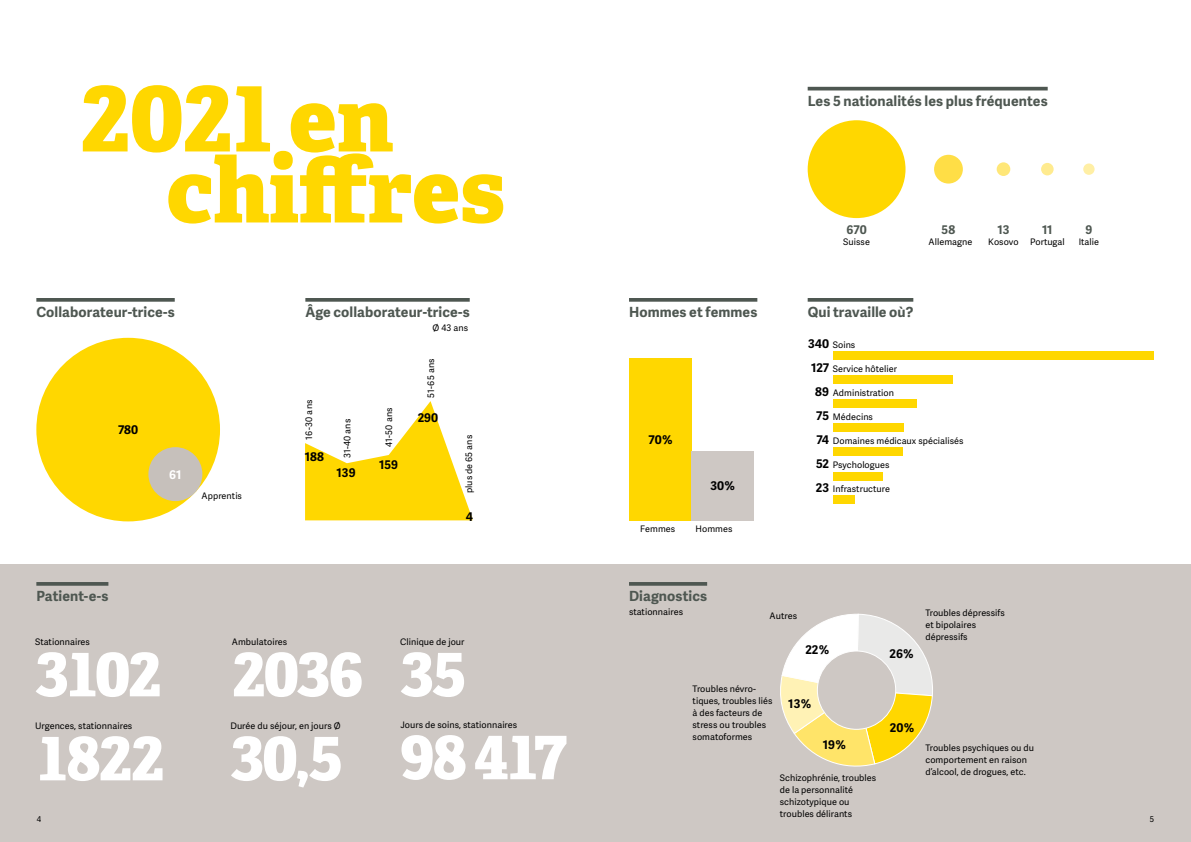
<style>
.page{position:relative;width:1191px;height:842px;background:#fff}
.page>*{position:absolute;margin:0;border:0;box-sizing:border-box;transform-origin:0 0}
.t1{font:800 90px/71px "Adelle";color:#ffd700}
.t2{font:800 60px/84px "Adelle";letter-spacing:-.035em;color:#fff}
.t3{font:700 14px "Adelle Sans";letter-spacing:.005em;color:#4e5751}
.t4{font:700 12px "Adelle Sans";letter-spacing:.005em;color:#000}
.t5{font:700 12px "Adelle Sans";color:#4e5751}
.t6{font:700 12px "Adelle Sans";color:#fff}
.t7{font:9px/12px "Adelle Sans";letter-spacing:.005em;color:#000}
.t8{font:8px "Adelle Sans";color:#000}
.s1{font-weight:700;font-size:12px}
</style>
<div class="page">
<svg style="left:305px;top:401px;width:167px;height:119px"></svg>
<div style="left:0;top:564px;width:1191px;height:278px;background:#cec8c4"></div>
<svg style="left:780px;top:613px;width:153px;height:154px"></svg>
<div style="left:36px;top:338px;width:184px;height:183px;background:#ffd700;border-radius:50%"></div>
<div style="left:148px;top:447px;width:54px;height:54px;background:#c6c0bb;border-radius:50%"></div>
<svg style="left:629px;top:298px;width:128px;height:4px"></svg>
<svg style="left:36px;top:298px;width:139px;height:4px"></svg>
<svg style="left:305px;top:298px;width:165px;height:4px"></svg>
<svg style="left:629px;top:582px;width:78px;height:4px"></svg>
<div style="left:807px;top:120px;width:98px;height:98px;background:#ffd700;border-radius:50%"></div>
<hr style="left:807px;top:87px;width:240px;height:3px;background:#4e5751">
<div style="left:1083px;top:163px;width:11px;height:12px;background:#ffefa5;border-radius:50%"></div>
<div style="left:1041px;top:163px;width:12px;height:12px;background:#ffeb8f;border-radius:50%"></div>
<div style="left:996px;top:162px;width:14px;height:14px;background:#ffe778;border-radius:50%"></div>
<svg style="left:807px;top:298px;width:106px;height:4px"></svg>
<div style="left:833px;top:495px;width:22px;height:9px;background:#ffd700"></div>
<div style="left:833px;top:472px;width:49px;height:9px;background:#ffd700"></div>
<div style="left:833px;top:447px;width:70px;height:9px;background:#ffd700"></div>
<div style="left:833px;top:423px;width:71px;height:8px;background:#ffd700"></div>
<div style="left:833px;top:399px;width:84px;height:9px;background:#ffd700"></div>
<div style="left:833px;top:375px;width:120px;height:9px;background:#ffd700"></div>
<div style="left:833px;top:351px;width:320px;height:9px;background:#ffd700"></div>
<svg style="left:36px;top:582px;width:72px;height:4px"></svg>
<div style="left:629px;top:358px;width:62px;height:162px;background:#ffd700"></div>
<div style="left:691px;top:451px;width:62px;height:69px;background:#cec8c4"></div>
<div style="left:934px;top:155px;width:29px;height:29px;background:#ffde46;border-radius:50%"></div>
<div style="left:817px;top:651px;width:78px;height:78px;background:#cec8c4;border-radius:50%"></div>
<div style="left:817px;top:651px;width:79px;height:78px;border:1px solid #fff;border-radius:50%"></div>
<h1 class="t1" style="left:166px;top:79px;width:340px;text-indent:-86px">2021 en chiffres</h1>
<h3 class="t3" style="left:305px;top:302px;width:166px">Âge collaborateur-trice-s</h3>
<h3 class="t3" style="left:36px;top:302px;width:140px">Collaborateur-trice-s</h3>
<h3 class="t3" style="left:629px;top:302px;width:130px">Hommes et femmes</h3>
<p class="t7" style="left:432px;top:321px;width:37px">Ø 43 ans</p>
<h3 class="t4" style="left:118px;top:421px;width:22px">780</h3>
<h3 class="t6" style="left:169px;top:466px;width:14px">61</h3>
<p class="t7" style="left:201px;top:489px;width:42px">Apprentis</p>
<h3 class="t3" style="left:36px;top:586px;width:74px">Patient-e-s</h3>
<p class="t7" style="left:303px;top:440px;width:42px;rotate:-90deg">16 -30 ans</p>
<h3 class="t4" style="left:305px;top:448px;width:21px">188</h3>
<p class="t7" style="left:341px;top:458px;width:41px;rotate:-90deg">31-40 ans</p>
<p class="t7" style="left:383px;top:446px;width:40px;rotate:-90deg">41-50 ans</p>
<h3 class="t4" style="left:336px;top:464px;width:21px">139</h3>
<h3 class="t4" style="left:379px;top:456px;width:21px">159</h3>
<p class="t7" style="left:425px;top:398px;width:41px;rotate:-90deg">51-65 ans</p>
<h3 class="t4" style="left:418px;top:409px;width:22px">290</h3>
<p class="t7" style="left:462px;top:493px;width:60px;rotate:-90deg">plus de 65 ans</p>
<h3 class="t4" style="left:466px;top:507px;width:9px">4</h3>
<h3 class="t4" style="left:648px;top:431px;width:25px">70%</h3>
<h3 class="t4" style="left:710px;top:477px;width:26px">30%</h3>
<p class="t7" style="left:640px;top:522px;width:36px">Femmes</p>
<p class="t7" style="left:695px;top:522px;width:38px">Hommes</p>
<h3 class="t3" style="left:629px;top:586px;width:80px">Diagnostics</h3>
<h3 class="t3" style="left:807px;top:91px;width:242px">Les 5 nationalités les plus fréquentes</h3>
<h3 class="t5" style="left:846px;top:220px;width:22px">670</h3>
<h3 class="t5" style="left:1085px;top:220px;width:8px">9</h3>
<p class="t7" style="left:1078px;top:235px;width:22px">Italie</p>
<h3 class="t5" style="left:941px;top:220px;width:15px">58</h3>
<p class="t7" style="left:928px;top:235px;width:45px">Allemagne</p>
<h3 class="t5" style="left:997px;top:220px;width:13px">13</h3>
<p class="t7" style="left:988px;top:235px;width:32px">Kosovo</p>
<h3 class="t5" style="left:1042px;top:220px;width:12px">11</h3>
<p class="t7" style="left:1030px;top:235px;width:36px">Portugal</p>
<p class="t7" style="left:843px;top:235px;width:28px">Suisse</p>
<h3 class="t3" style="left:807px;top:302px;width:107px">Qui travaille où?</h3>
<p class="t7" style="left:808px;top:339px;width:49px"><span class="s1">340</span> Soins</p>
<p class="t7" style="left:811px;top:363px;width:87px"><span class="s1">127</span> Service hôtelier</p>
<p class="t7" style="left:815px;top:387px;width:80px"><span class="s1">89</span> Administration</p>
<p class="t7" style="left:816px;top:411px;width:58px"><span class="s1">75</span> Médecins</p>
<p class="t7" style="left:816px;top:435px;width:149px"><span class="s1">74</span> Domaines médicaux spécialisés</p>
<p class="t7" style="left:816px;top:459px;width:75px"><span class="s1">52</span> Psychologues</p>
<p class="t7" style="left:816px;top:483px;width:76px"><span class="s1">23</span> Infrastructure</p>
<p class="t7" style="left:629px;top:606px;width:56px">stationnaires</p>
<p class="t7" style="left:769px;top:609px;width:29px">Autres</p>
<p class="t7" style="left:925px;top:607px;width:81px">Troubles dépressifs et bipolaires dépressifs</p>
<p class="t7" style="left:35px;top:636px;width:56px">Stationnaires</p>
<p class="t7" style="left:400px;top:636px;width:66px">Clinique de jour</p>
<h2 class="t2" style="left:35px;top:630px;width:131px">3102<br>1822</h2>
<p class="t7" style="left:232px;top:636px;width:57px">Ambulatoires</p>
<h3 class="t4" style="left:805px;top:641px;width:25px">22%</h3>
<h3 class="t4" style="left:889px;top:645px;width:26px">26%</h3>
<h2 class="t2" style="left:232px;top:630px;width:133px">2036</h2>
<h2 class="t2" style="left:400px;top:630px;width:68px">35</h2>
<p class="t7" style="left:692px;top:683px;width:81px">Troubles névro&shy;tiques, troubles liés à des facteurs de stress ou troubles somatoformes</p>
<h3 class="t4" style="left:788px;top:695px;width:24px">13%</h3>
<p class="t7" style="left:400px;top:719px;width:118px">Jours de soins, stationnaires</p>
<p class="t7" style="left:230px;top:720px;width:112px">Durée du séjour, en jours Ø</p>
<p class="t7" style="left:35px;top:720px;width:99px">Urgences, stationnaires</p>
<h3 class="t4" style="left:890px;top:719px;width:26px">20%</h3>
<h2 class="t2" style="left:400px;top:713px;width:168px">98 417</h2>
<h2 class="t2" style="left:230px;top:714px;width:115px">30,5</h2>
<h3 class="t4" style="left:823px;top:735px;width:24px">19%</h3>
<p class="t7" style="left:925px;top:741px;width:110px">Troubles psychiques ou du comportement en raison d’alcool, de drogues, etc.</p>
<p class="t7" style="left:780px;top:771px;width:98px">Schizophrénie, troubles de la personnalité schizotypique ou troubles délirants</p>
<p class="t8" style="left:37px;top:814px;width:6px">4</p>
<p class="t8" style="left:1149px;top:814px;width:6px">5</p>
</div>
